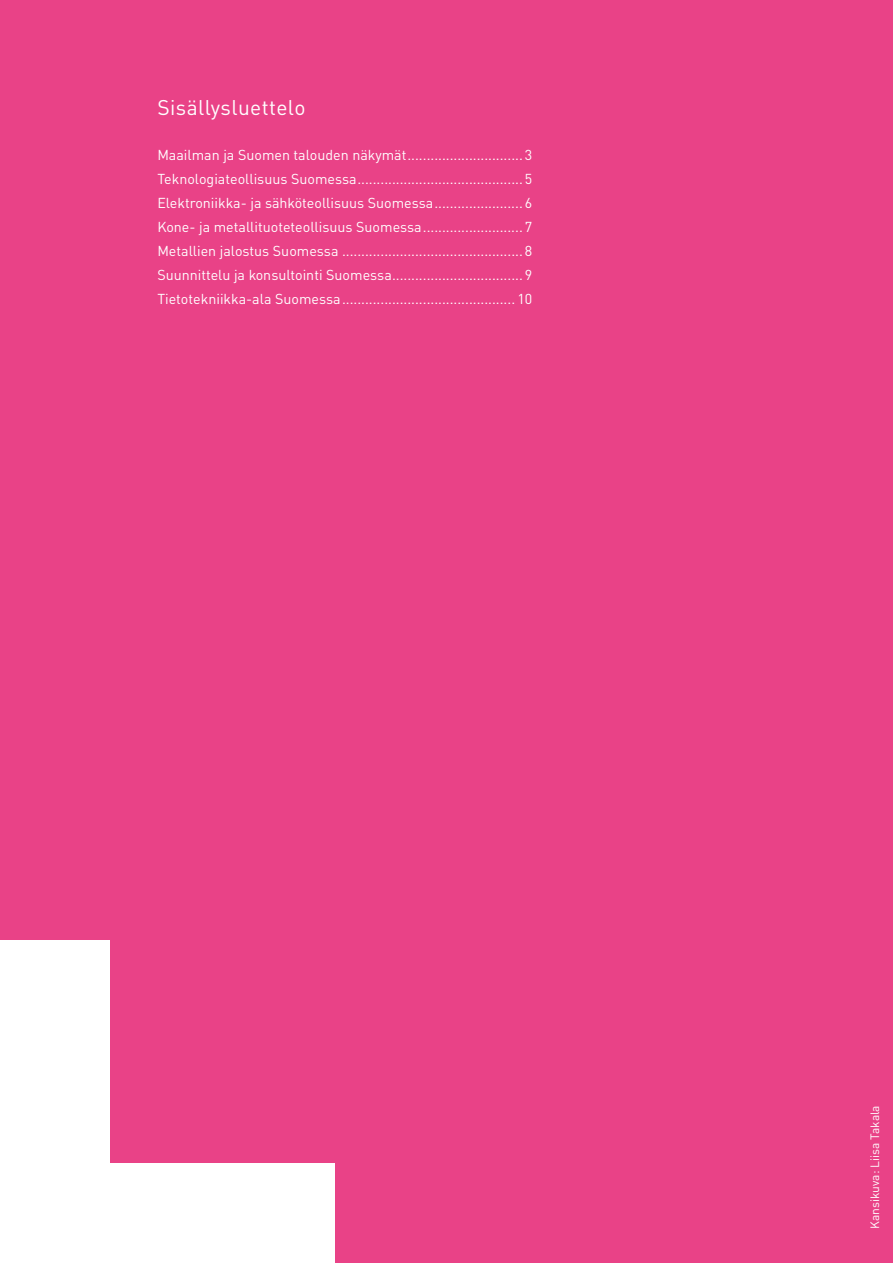
<style>
.page{position:relative;width:893px;height:1263px;background:#e94287}
.page>*{position:absolute;margin:0;border:0;box-sizing:border-box;transform-origin:0 0}
.t1{font:21px "DIN Pro";letter-spacing:.02em;color:#fff}
.t2{font:14.25px/24px "DIN Pro";color:#fff;text-align:justify}
.t3{font:12px "DIN Pro";color:#fff}
</style>
<div class="page">
<div style="left:0;top:1164px;width:335px;height:99px;background:#fff"></div>
<div style="left:0;top:941px;width:109px;height:322px;background:#fff"></div>
<h1 class="t1" style="left:157px;top:91px;width:150px">Sisällysluettelo</h1>
<p class="t2" style="left:157px;top:142px;width:377px">Maailman ja Suomen talouden näkymät.............................. 3<br>Teknologiateollisuus Suomessa........................................... 5<br>Elektroniikka- ja sähköteollisuus Suomessa....................... 6<br>Kone- ja metallituoteteollisuus Suomessa.......................... 7<br>Metallien jalostus Suomessa ............................................... 8<br>Suunnittelu ja konsultointi Suomessa.................................. 9<br>Tietotekniikka-ala Suomessa............................................. 10</p>
<p class="t3" style="left:866px;top:1229px;width:125px;rotate:-90deg">Kansikuva: Liisa Takala</p>
</div>
